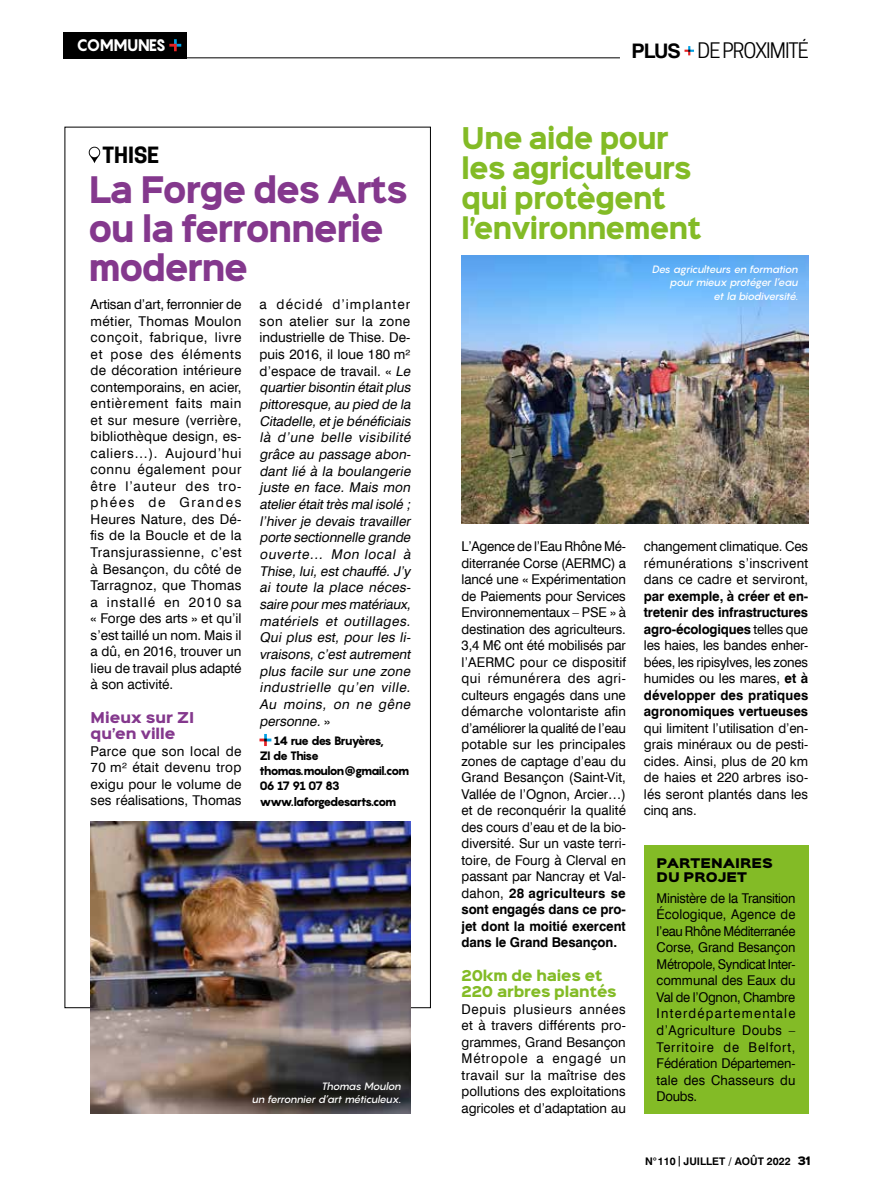
<style>
.page{position:relative;width:872px;height:1191px;background:#fff}
.page>*{position:absolute;margin:0;border:0;box-sizing:border-box;transform-origin:0 0}
.t1{font:900 33px/39.5px "Sinkin Sans 800";letter-spacing:-.03em;color:#84388d;scale:.9 1}
.t2{font:900 27px/30px "Sinkin Sans 800";letter-spacing:-.02em;color:#83bb26;scale:.9 1}
.t3{font:700 21px "Cooper Hewitt";color:#000}
.t4{font:20.1px "Cooper Hewitt";letter-spacing:-.05em;color:#000}
.t5{font:800 16.5px "Pangram";letter-spacing:-.055em;color:#fff;scale:.95 1}
.t6{font:13.5px/16.5px "Swiss 721 BT";color:#000;text-align:justify}
.t7{font:italic 13.5px/16.6px "Swiss 721 BT";color:#000}
.t8{font:13.5px/16.5px "Swiss 721 BT";color:#000;text-align:justify;scale:.96 1}
.t9{font:700 13.5px/16.5px "Swiss 721 BT";color:#000;text-align:justify}
.t10{font:900 13.5px/16.5px "Sinkin Sans 800";letter-spacing:-.01em;color:#83bb26}
.t11{font:900 13.5px/16.5px "Sinkin Sans 800";color:#84388d}
.t12{font:800 12px/15.1px "Pangram";letter-spacing:-.11em;color:#000}
.t13{font:12px/14.4px "Sinkin Sans 900 X Black";color:#000}
.t14{font:italic 500 10.5px/13.5px "Pangram";color:#fff;text-align:right}
.t15{font:700 10.5px "Swiss 721 BT";color:#000}
.s1{font-style:normal}
.s2{font-family:"Swiss 721 BT";font-weight:700}
.s3{font-weight:700}
.s4{font-weight:400}
.s5{font-family:"Sinkin Sans 800";font-weight:900}
</style>
<div class="page">
<svg style="left:259px;top:734px;width:12px;height:12px"></svg>
<svg style="left:89px;top:147px;width:11px;height:16px"></svg>
<div style="left:90px;top:148px;width:9px;height:9px;background:#fff;border-radius:50%"></div>
<img style="left:91px;top:821px;width:319px;height:292px">
<img style="left:461px;top:256px;width:347px;height:268px">
<svg style="left:684px;top:46px;width:10px;height:9px"></svg>
<hr style="left:64px;top:57px;width:556px;height:1px;background:#000">
<div style="left:64px;top:32px;width:123px;height:26px;background:#000"></div>
<svg style="left:169px;top:39px;width:12px;height:12px"></svg>
<div style="left:644px;top:845px;width:164px;height:268px;background:#83bb26"></div>
<p class="t5" style="left:77px;top:34px;width:95px">COMMUNES</p>
<h3 class="t3" style="left:102px;top:143px;width:58px">THISE</h3>
<h1 class="t1" style="left:89px;top:171px;width:356px">La Forge des Arts ou la ferronnerie moderne</h1>
<p class="t6" style="left:91px;top:296px;width:152px">Artisan d’art, ferronnier de métier, Thomas Moulon conçoit, fabrique, livre et pose des éléments de décoration intérieure contemporains, en acier, entièrement faits main et sur mesure (verrière, bibliothèque design, es&shy;caliers…). Aujourd’hui connu également pour être l’auteur des tro&shy;phées de Grandes Heures Nature, des Dé&shy;fis de la Boucle et de la Transjurassienne, c’est à Besançon, du côté de Tarragnoz, que Thomas a installé en 2010 sa « Forge des arts » et qu’il s’est taillé un nom. Mais il a dû, en 2016, trouver un lieu de travail plus adapté à son activité.</p>
<p class="t11" style="left:91px;top:710px;width:105px">Mieux sur ZI qu’en ville</p>
<p class="t6" style="left:91px;top:742px;width:152px">Parce que son local de 70 m² était devenu trop exigu pour le volume de ses réalisations, Thomas</p>
<p class="t7" style="left:259px;top:296px;width:155px"><span class="s1">a décidé d’implanter son atelier sur la zone industrielle de Thise. De&shy;puis 2016, il loue 180 m² d’espace de travail. «</span> Le quartierbisontin étaitplus pittoresque,au pied de la<br>Citadelle,etje bénéficiais là d’une belle visibilité grâce au passage abon&shy;dant lié à la boulangerie juste en face. Mais mon atelierétaittrès malisolé ; l’hiver je devais travailler porte sectionnelle grande ouverte… Mon local à<br>Thise,lui,estchauffé.J’y ai toute la place néces&shy;saire pourmes matériaux, matériels et outillages.<br>Qui plus est, pour les li&shy;vraisons, c’est autrement plus facile sur une zone industrielle qu’en ville.<br>Au moins, on ne gêne personne. <span class="s1">»</span></p>
<p class="t12" style="left:259px;top:733px;width:151px;text-indent:14px">14 rue des Bruyères,<br>ZI de Thise thomas.moulon@gmail.com<br>06 17 91 07 83 www.laforgedesarts.com</p>
<p class="t14" style="left:251px;top:1079px;width:153px">Thomas Moulon<br>un ferronnierd’artméticuleux.</p>
<h3 class="t4" style="left:631px;top:39px;width:179px"><span class="s2">PLUS</span> DE PROXIMITÉ</h3>
<h2 class="t2" style="left:461px;top:124px;width:268px">Une aide pour les agriculteurs qui protègent l’environnement</h2>
<p class="t14" style="left:652px;top:262px;width:150px">Des agriculteurs en formation pourmieux protégerl’eau etla biodiversité.</p>
<p class="t6" style="left:461px;top:538px;width:166px">L’Agence de l’Eau Rhône Mé&shy;diterranée Corse (AERMC) a lancé une « Expérimentation de Paiements pour Services Environnementaux – PSE » à destination des agriculteurs.<br>3,4 M€ ont été mobilisés par l’AERMC pour ce dispositif qui rémunérera des agri&shy;culteurs engagés dans une démarche volontariste afin d’améliorer la qualité de l’eau potable sur les principales zones de captage d’eau du Grand Besançon (Saint-Vit, Vallée de l’Ognon, Arcier…) et de reconquérir la qualité des cours d’eau et de la bio&shy;diversité. Sur un vaste terri&shy;toire, de Fourg à Clerval en passant par Nancray et Val&shy;dahon, <span class="s3">28 agriculteurs se sont engagés dans ce pro&shy;jet dont la moitié exercent dans le Grand Besançon.</span></p>
<p class="t10" style="left:461px;top:968px;width:157px">20km de haies et<br>220 arbres plantés</p>
<p class="t6" style="left:461px;top:1000px;width:166px">Depuis plusieurs années et à travers différents pro&shy;grammes, Grand Besançon Métropole a engagé un travail sur la maîtrise des pollutions des exploitations agricoles et d’adaptation au</p>
<p class="t6" style="left:644px;top:538px;width:166px">changement climatique. Ces rémunérations s’inscrivent dans ce cadre et serviront,</p>
<p class="t9" style="left:644px;top:587px;width:166px">par exemple, à créer et en&shy;tretenir des infrastructures agro-écologiques <span class="s4">telles que les haies, les bandes enher&shy;bées, les ripisylves, les zones humides ou les mares,</span> et à développer des pratiques agronomiques vertueuses</p>
<p class="t6" style="left:644px;top:719px;width:166px">qui limitent l’utilisation d’en&shy;grais minéraux ou de pesti&shy;cides. Ainsi, plus de 20 km de haies et 220 arbres iso&shy;lés seront plantés dans les cinq ans.</p>
<p class="t13" style="left:656px;top:856px;width:118px">PARTENAIRES<br>DU PROJET</p>
<p class="t8" style="left:656px;top:889px;width:146px">Ministère de la Transition Écologique, Agence de l’eau Rhône Méditerranée Corse, Grand Besançon Métropole, Syndicat Inter&shy;communal des Eaux du Val de l’Ognon, Chambre Interdépartementale d’Agriculture Doubs – Territoire de Belfort, Fédération Départemen&shy;tale des Chasseurs du Doubs.</p>
<p class="t15" style="left:645px;top:1155px;width:167px">N°110|JUILLET / AOÛT 2022 <span class="s5">31</span></p>
</div>
